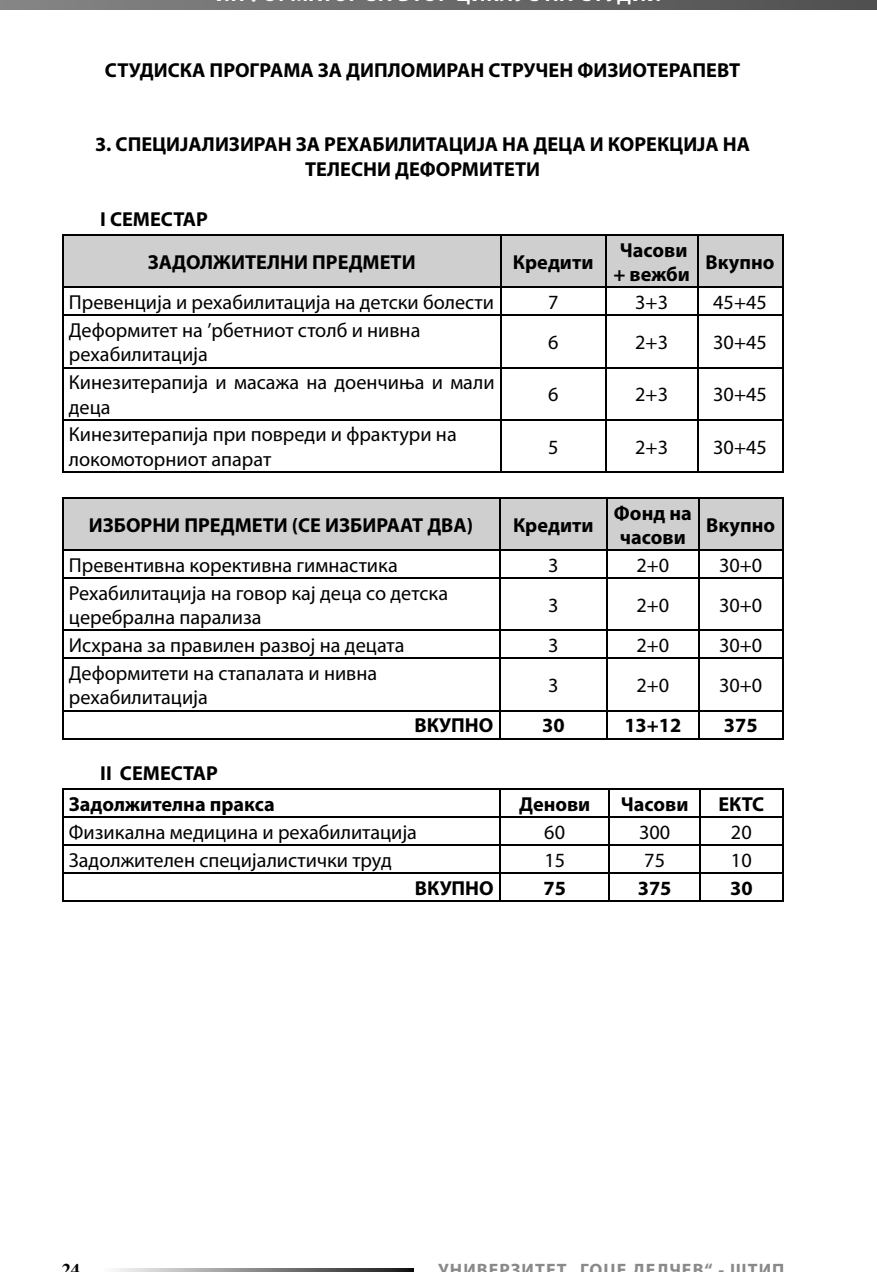
<style>
.page{position:relative;width:877px;height:1272px;background:#fff}
.page>*{position:absolute;margin:0;border:0;box-sizing:border-box;transform-origin:0 0}
.t1{font:20.25px/24.3px "Myriad Pro";color:#000}
.t2{font:700 20.25px/24.3px "Myriad Pro";color:#000}
.t3{font:700 18px "Myriad Pro";letter-spacing:.06em;color:#898989}
.t4{font:700 18px "Times";color:#000}
</style>
<div class="page">
<svg style="left:0;top:0;width:876px;height:10px;background:#6a6a6a"></svg>
<svg style="left:116px;top:1269px;width:297px;height:3px"></svg>
<hr style="left:62px;top:315px;width:721px;height:1px;background:#000">
<hr style="left:62px;top:367px;width:721px;height:1px;background:#000">
<hr style="left:62px;top:419px;width:721px;height:1px;background:#000">
<hr style="left:62px;top:472px;width:721px;height:1px;background:#000">
<hr style="left:62px;top:316px;width:1px;height:51px;background:#000">
<hr style="left:62px;top:368px;width:1px;height:51px;background:#000">
<hr style="left:62px;top:420px;width:1px;height:52px;background:#000">
<svg style="left:62px;top:235px;width:721px;height:80px"></svg>
<hr style="left:500px;top:316px;width:1px;height:51px;background:#000">
<hr style="left:605px;top:316px;width:1px;height:51px;background:#000">
<hr style="left:697px;top:316px;width:1px;height:51px;background:#000">
<hr style="left:782px;top:316px;width:1px;height:51px;background:#000">
<hr style="left:500px;top:368px;width:1px;height:51px;background:#000">
<hr style="left:605px;top:368px;width:1px;height:51px;background:#000">
<hr style="left:697px;top:368px;width:1px;height:51px;background:#000">
<hr style="left:782px;top:368px;width:1px;height:51px;background:#000">
<hr style="left:500px;top:420px;width:1px;height:52px;background:#000">
<hr style="left:605px;top:420px;width:1px;height:52px;background:#000">
<hr style="left:697px;top:420px;width:1px;height:52px;background:#000">
<hr style="left:782px;top:420px;width:1px;height:52px;background:#000">
<hr style="left:62px;top:497px;width:721px;height:2px;background:#000">
<hr style="left:62px;top:578px;width:721px;height:1px;background:#000">
<hr style="left:62px;top:630px;width:721px;height:1px;background:#000">
<hr style="left:62px;top:658px;width:721px;height:1px;background:#000">
<hr style="left:62px;top:710px;width:721px;height:1px;background:#000">
<hr style="left:62px;top:738px;width:721px;height:1px;background:#000">
<hr style="left:62px;top:579px;width:1px;height:51px;background:#000">
<svg style="left:62px;top:631px;width:1px;height:27px"></svg>
<hr style="left:62px;top:659px;width:1px;height:51px;background:#000">
<svg style="left:62px;top:711px;width:1px;height:27px"></svg>
<svg style="left:62px;top:499px;width:721px;height:79px"></svg>
<hr style="left:499px;top:579px;width:1px;height:51px;background:#000">
<hr style="left:606px;top:579px;width:1px;height:51px;background:#000">
<hr style="left:698px;top:579px;width:1px;height:51px;background:#000">
<hr style="left:782px;top:579px;width:1px;height:51px;background:#000">
<svg style="left:499px;top:631px;width:1px;height:27px"></svg>
<svg style="left:606px;top:631px;width:1px;height:27px"></svg>
<svg style="left:698px;top:631px;width:1px;height:27px"></svg>
<svg style="left:782px;top:631px;width:1px;height:27px"></svg>
<hr style="left:499px;top:659px;width:1px;height:51px;background:#000">
<hr style="left:606px;top:659px;width:1px;height:51px;background:#000">
<hr style="left:698px;top:659px;width:1px;height:51px;background:#000">
<hr style="left:782px;top:659px;width:1px;height:51px;background:#000">
<svg style="left:499px;top:711px;width:1px;height:27px"></svg>
<svg style="left:606px;top:711px;width:1px;height:27px"></svg>
<svg style="left:698px;top:711px;width:1px;height:27px"></svg>
<svg style="left:782px;top:711px;width:1px;height:27px"></svg>
<hr style="left:62px;top:789px;width:721px;height:1px;background:#000">
<hr style="left:62px;top:817px;width:721px;height:1px;background:#000">
<hr style="left:62px;top:844px;width:721px;height:2px;background:#000">
<hr style="left:62px;top:872px;width:721px;height:2px;background:#000">
<hr style="left:62px;top:900px;width:721px;height:1px;background:#000">
<svg style="left:62px;top:790px;width:1px;height:110px"></svg>
<svg style="left:499px;top:790px;width:1px;height:110px"></svg>
<svg style="left:608px;top:790px;width:1px;height:110px"></svg>
<svg style="left:699px;top:790px;width:1px;height:110px"></svg>
<svg style="left:782px;top:790px;width:1px;height:110px"></svg>
<p class="t2" style="left:105px;top:60px;width:636px">СТУДИСКА ПРОГРАМА ЗА ДИПЛОМИРАН СТРУЧЕН ФИЗИОТЕРАПЕВТ</p>
<p class="t2" style="left:95px;top:134px;width:656px;text-align:center">3. СПЕЦИЈАЛИЗИРАН ЗА РЕХАБИЛИТАЦИЈА НА ДЕЦА И КОРЕКЦИЈА НА<br>ТЕЛЕСНИ ДЕФОРМИТЕТИ</p>
<p class="t2" style="left:148px;top:199px;width:269px;line-height:43.2px;text-indent:-47px">I СЕМЕСТАР<br>ЗАДОЛЖИТЕЛНИ ПРЕДМЕТИ</p>
<p class="t2" style="left:613px;top:239px;width:78px;text-align:center">Часови + вежби</p>
<p class="t2" style="left:705px;top:251px;width:70px">Вкупно</p>
<p class="t2" style="left:513px;top:251px;width:82px">Кредити</p>
<p class="t1" style="left:69px;top:291px;width:426px">Превенција и рехабилитација на детски болести</p>
<p class="t1" style="left:548px;top:291px;width:12px">7</p>
<p class="t1" style="left:635px;top:291px;width:34px">3+3</p>
<p class="t1" style="left:713px;top:291px;width:55px">45+45</p>
<p class="t1" style="left:69px;top:319px;width:353px">Деформитет на ’рбетниот столб и нивна рехабилитација</p>
<p class="t1" style="left:548px;top:331px;width:12px">6</p>
<p class="t1" style="left:635px;top:331px;width:34px">2+3</p>
<p class="t1" style="left:713px;top:331px;width:55px">30+45</p>
<p class="t1" style="left:69px;top:372px;width:427px">Кинезитерапија и масажа на доенчиња и мали деца</p>
<p class="t1" style="left:69px;top:424px;width:389px">Кинезитерапија при повреди и фрактури на локомоторниот апарат</p>
<p class="t1" style="left:548px;top:384px;width:12px">6</p>
<p class="t1" style="left:635px;top:384px;width:34px">2+3</p>
<p class="t1" style="left:713px;top:384px;width:55px">30+45</p>
<p class="t1" style="left:548px;top:436px;width:12px">5</p>
<p class="t1" style="left:635px;top:436px;width:34px">2+3</p>
<p class="t1" style="left:713px;top:436px;width:55px">30+45</p>
<p class="t2" style="left:89px;top:514px;width:385px">ИЗБОРНИ ПРЕДМЕТИ (СЕ ИЗБИРААТ ДВА)</p>
<p class="t2" style="left:513px;top:514px;width:82px">Кредити</p>
<p class="t2" style="left:614px;top:502px;width:79px">Фонд на часови</p>
<p class="t2" style="left:706px;top:514px;width:70px">Вкупно</p>
<p class="t1" style="left:69px;top:554px;width:330px">Превентивна корективна гимнастика</p>
<p class="t1" style="left:548px;top:554px;width:12px">3</p>
<p class="t1" style="left:636px;top:554px;width:34px">2+0</p>
<p class="t1" style="left:719px;top:554px;width:45px">30+0</p>
<p class="t1" style="left:69px;top:582px;width:380px">Рехабилитација на говор кај деца со детска церебрална парализа</p>
<p class="t1" style="left:548px;top:594px;width:12px">3</p>
<p class="t1" style="left:636px;top:594px;width:34px">2+0</p>
<p class="t1" style="left:719px;top:594px;width:45px">30+0</p>
<p class="t1" style="left:69px;top:634px;width:337px">Исхрана за правилен развој на децата</p>
<p class="t1" style="left:548px;top:634px;width:12px">3</p>
<p class="t1" style="left:636px;top:634px;width:34px">2+0</p>
<p class="t1" style="left:719px;top:634px;width:45px">30+0</p>
<p class="t1" style="left:69px;top:662px;width:310px">Деформитети на стапалата и нивна рехабилитација</p>
<p class="t1" style="left:548px;top:674px;width:12px">3</p>
<p class="t1" style="left:636px;top:674px;width:34px">2+0</p>
<p class="t1" style="left:719px;top:674px;width:45px">30+0</p>
<p class="t2" style="left:69px;top:759px;width:207px;line-height:31.1px;text-indent:31px">II СЕМЕСТАР<br>Задолжителна пракса</p>
<p class="t2" style="left:414px;top:715px;width:80px">ВКУПНО</p>
<p class="t2" style="left:542px;top:715px;width:24px">30</p>
<p class="t2" style="left:624px;top:715px;width:59px">13+12</p>
<p class="t2" style="left:723px;top:715px;width:35px">375</p>
<p class="t2" style="left:519px;top:793px;width:73px">Денови</p>
<p class="t2" style="left:621px;top:793px;width:69px">Часови</p>
<p class="t2" style="left:718px;top:793px;width:47px">ЕКТС</p>
<p class="t1" style="left:69px;top:821px;width:349px">Физикална медицина и рехабилитација</p>
<p class="t1" style="left:544px;top:821px;width:22px">60</p>
<p class="t1" style="left:639px;top:821px;width:33px">300</p>
<p class="t1" style="left:731px;top:821px;width:22px">20</p>
<p class="t1" style="left:69px;top:849px;width:324px">Задолжителен специјалистички труд</p>
<p class="t1" style="left:544px;top:849px;width:22px">15</p>
<p class="t1" style="left:644px;top:849px;width:22px">75</p>
<p class="t1" style="left:731px;top:849px;width:22px">10</p>
<p class="t2" style="left:415px;top:877px;width:80px">ВКУПНО</p>
<p class="t2" style="left:543px;top:877px;width:24px">75</p>
<p class="t2" style="left:637px;top:877px;width:35px">375</p>
<p class="t2" style="left:730px;top:877px;width:24px">30</p>
<p class="t4" style="left:62px;top:1262px;width:19px">24</p>
<p class="t3" style="left:438px;top:1263px;width:347px">УНИВЕРЗИТЕТ ГОЦЕ ДЕЛЧЕВ“ - ШТИП</p>
</div>
